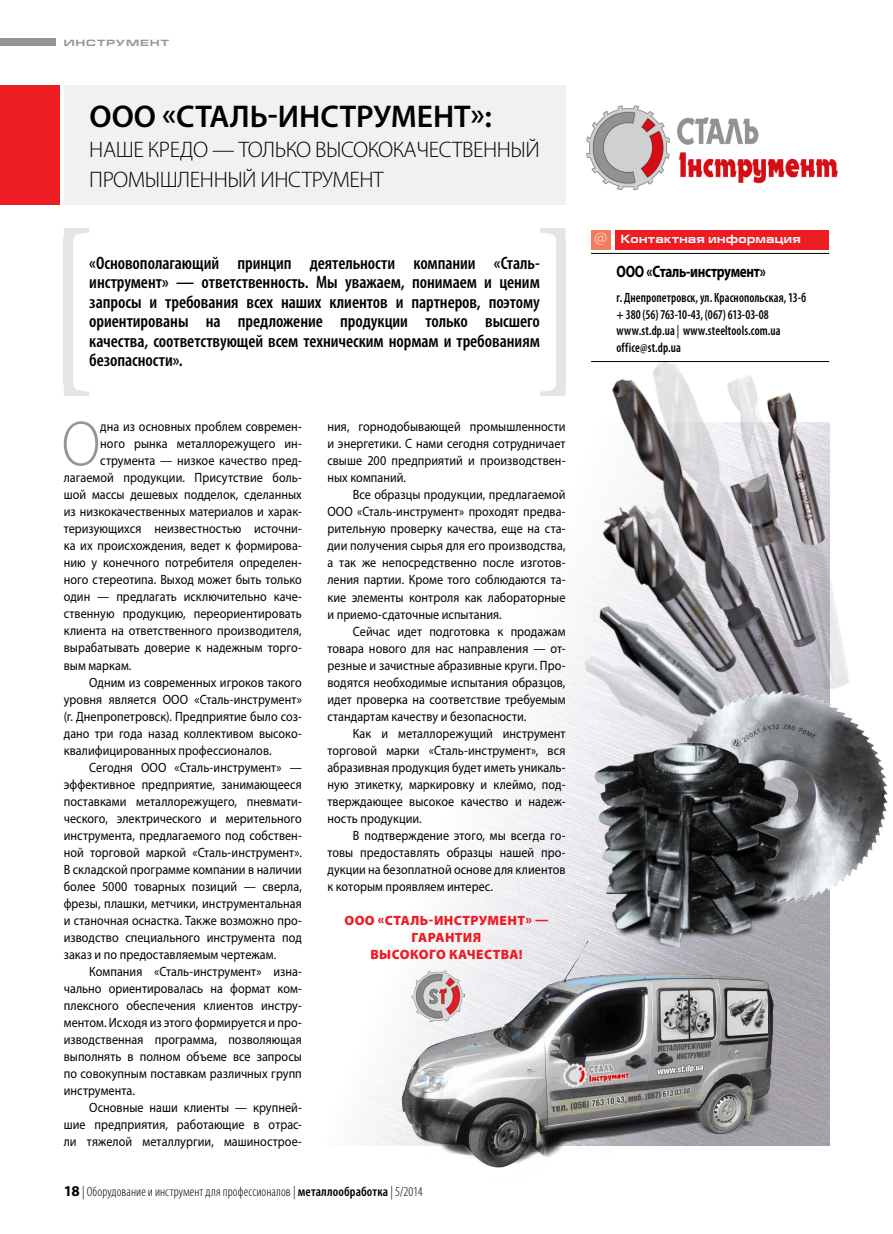
<style>
.page{position:relative;width:893px;height:1234px;background:#fff}
.page>*{position:absolute;margin:0;border:0;box-sizing:border-box;transform-origin:0 0}
.t1{font:300 63.9px "Myriad Pro";color:#939598;scale:.9 1}
.t2{font:600 31.5px "Myriad Pro";color:#000}
.t3{font:300 22.5px/30px "Myriad Pro";letter-spacing:-.02em;color:#000}
.t4{font:600 condensed 18px/19.5px "Myriad Pro";letter-spacing:-.005em;color:#000;text-align:justify}
.t5{font:700 16.5px "Myriad Pro";letter-spacing:-.02em;color:#000;scale:.8 1}
.t6{font:13.5px/17px "Myriad Pro";letter-spacing:.005em;color:#000;text-align:justify;scale:.9 1}
.t7{font:600 condensed 13.5px/16.5px "Myriad Pro";letter-spacing:.01em;color:#000;scale:.9 1}
.t8{font:300 condensed 13.5px "Myriad Pro";letter-spacing:.005em;color:#000}
.t9{font:900 13.5px/17px "Myriad Pro";letter-spacing:.025em;color:#ed1d24;text-align:center}
.t10{font:700 12px "Europe Ext";letter-spacing:.025em;color:#fff;scale:.9 1}
.t11{font:700 9px "Europe Ext";color:#939598;scale:1.2 1}
.s1{font-weight:700;font-stretch:normal;font-size:15px}
.s2{font-weight:600}
.s3{font-weight:400}
</style>
<div class="page">
<img style="left:361px;top:685px;width:468px;height:460px">
<img style="left:553px;top:632px;width:37px;height:176px">
<div style="left:0;top:38px;width:55px;height:7px;background:#939598"></div>
<div style="left:64px;top:85px;width:502px;height:120px;background:#ededee"></div>
<svg style="left:64px;top:228px;width:25px;height:12px"></svg>
<div style="left:64px;top:237px;width:9px;height:147px;background:#e4e5e6"></div>
<svg style="left:64px;top:384px;width:25px;height:12px"></svg>
<svg style="left:540px;top:386px;width:26px;height:10px"></svg>
<div style="left:556px;top:240px;width:10px;height:146px;background:#e4e5e6"></div>
<svg style="left:540px;top:228px;width:26px;height:12px"></svg>
<div style="left:0;top:85px;width:60px;height:120px;background:#ed1d24"></div>
<img style="left:586px;top:105px;width:252px;height:86px">
<div style="left:615px;top:230px;width:214px;height:19px;background:#ed1d24"></div>
<div style="left:591px;top:230px;width:19px;height:19px;background:#f47c5e"></div>
<hr style="left:591px;top:253px;width:238px;height:1px;background:#000">
<svg style="left:595px;top:232px;width:12px;height:13px"></svg>
<img style="left:400px;top:923px;width:418px;height:245px">
<img style="left:402px;top:940px;width:371px;height:227px">
<img style="left:411px;top:970px;width:53px;height:50px">
<img style="left:576px;top:361px;width:273px;height:421px">
<img style="left:566px;top:572px;width:206px;height:194px">
<img style="left:755px;top:387px;width:80px;height:166px">
<img style="left:584px;top:476px;width:166px;height:227px">
<img style="left:712px;top:465px;width:121px;height:188px">
<img style="left:662px;top:682px;width:226px;height:225px">
<img style="left:590px;top:737px;width:200px;height:216px">
<p class="t11" style="left:64px;top:38px;width:89px">инструмент</p>
<h2 class="t2" style="left:90px;top:97px;width:404px">ООО «СТАЛЬ-ИНСТРУМЕНТ»:</h2>
<h3 class="t3" style="left:89px;top:135px;width:452px">НАШЕ КРЕДО — ТОЛЬКО ВЫСОКОКАЧЕСТВЕННЫЙ<br>ПРОМЫШЛЕННЫЙ ИНСТРУМЕНТ</h3>
<p class="t4" style="left:89px;top:253px;width:452px">«Основополагающий принцип деятельности компании «Сталь&shy;инструмент» — ответственность. Мы уважаем, понимаем и ценим запросы и требования всех наших клиентов и партнеров, поэтому ориентированы на предложение продукции только высшего качества, соответствующей всем техническим нормам и требованиям безопасности».</p>
<h1 class="t1" style="left:62px;top:405px;width:44px">О</h1>
<p class="t6" style="left:100px;top:418px;width:226px">дна из основных проблем современ-</p>
<p class="t6" style="left:100px;top:435px;width:226px">ного рынка металлорежущего ин-</p>
<p class="t6" style="left:100px;top:452px;width:226px">струмента — низкое качество пред-</p>
<p class="t6" style="left:64px;top:469px;width:266px">лагаемой продукции. Присутствие боль-</p>
<p class="t6" style="left:64px;top:486px;width:266px">шой массы дешевых подделок, сделанных</p>
<p class="t6" style="left:64px;top:503px;width:266px">из низкокачественных материалов и харак-</p>
<p class="t6" style="left:64px;top:520px;width:266px">теризующихся неизвестностью источни-</p>
<p class="t6" style="left:64px;top:537px;width:266px">ка их происхождения, ведет к формирова-</p>
<p class="t6" style="left:64px;top:554px;width:266px">нию у конечного потребителя определен-</p>
<p class="t6" style="left:64px;top:571px;width:266px">ного стереотипа. Выход может быть только</p>
<p class="t6" style="left:64px;top:588px;width:266px">один — предлагать исключительно каче-</p>
<p class="t6" style="left:64px;top:605px;width:266px">ственную продукцию, переориентировать</p>
<p class="t6" style="left:64px;top:622px;width:266px">клиента на ответственного производителя,</p>
<p class="t6" style="left:64px;top:639px;width:266px">вырабатывать доверие к надежным торго-</p>
<p class="t6" style="left:64px;top:656px;width:77px">вым маркам.</p>
<p class="t6" style="left:89px;top:673px;width:238px">Одним из современных игроков такого</p>
<p class="t6" style="left:64px;top:690px;width:266px">уровня является ООО «Сталь-инструмент»</p>
<p class="t6" style="left:64px;top:707px;width:266px">(г. Днепропетровск). Предприятие было соз-</p>
<p class="t6" style="left:64px;top:724px;width:266px">дано три года назад коллективом высоко-</p>
<p class="t6" style="left:64px;top:741px;width:232px">квалифицированных профессионалов.</p>
<p class="t6" style="left:89px;top:758px;width:238px">Сегодня ООО «Сталь-инструмент» —</p>
<p class="t6" style="left:64px;top:775px;width:266px">эффективное предприятие, занимающееся</p>
<p class="t6" style="left:64px;top:792px;width:266px">поставками металлорежущего, пневмати-</p>
<p class="t6" style="left:64px;top:809px;width:266px">ческого, электрического и мерительного</p>
<p class="t6" style="left:64px;top:826px;width:266px">инструмента, предлагаемого под собствен-</p>
<p class="t6" style="left:64px;top:843px;width:266px">ной торговой маркой «Сталь-инструмент».</p>
<p class="t6" style="left:64px;top:860px;width:266px">В складской программе компании в наличии</p>
<p class="t6" style="left:64px;top:877px;width:266px">более 5000 товарных позиций — сверла,</p>
<p class="t6" style="left:64px;top:894px;width:266px">фрезы, плашки, метчики, инструментальная</p>
<p class="t6" style="left:64px;top:911px;width:266px">и станочная оснастка. Также возможно про-</p>
<p class="t6" style="left:64px;top:928px;width:266px">изводство специального инструмента под</p>
<p class="t6" style="left:64px;top:945px;width:237px">заказ и по предоставляемым чертежам.</p>
<p class="t6" style="left:89px;top:962px;width:238px">Компания «Сталь-инструмент» изна-</p>
<p class="t6" style="left:64px;top:979px;width:266px">чально ориентировалась на формат ком-</p>
<p class="t6" style="left:64px;top:996px;width:266px">плексного обеспечения клиентов инстру-</p>
<p class="t6" style="left:64px;top:1013px;width:266px">ментом. Исходя из этого формируется и про-</p>
<p class="t6" style="left:64px;top:1030px;width:266px">изводственная программа, позволяющая</p>
<p class="t6" style="left:64px;top:1047px;width:266px">выполнять в полном объеме все запросы</p>
<p class="t6" style="left:64px;top:1064px;width:266px">по совокупным поставкам различных групп</p>
<p class="t6" style="left:64px;top:1081px;width:81px">инструмента.</p>
<p class="t6" style="left:89px;top:1098px;width:238px">Основные наши клиенты — крупней-</p>
<p class="t6" style="left:64px;top:1115px;width:266px">шие предприятия, работающие в отрас-</p>
<p class="t6" style="left:64px;top:1132px;width:266px">ли тяжелой металлургии, машинострое-</p>
<p class="t6" style="left:327px;top:418px;width:266px">ния, горнодобывающей промышленности и энергетики. C нами сегодня сотрудничает свыше 200 предприятий и производствен&shy;ных компаний.</p>
<p class="t6" style="left:327px;top:486px;width:266px;text-indent:26px">Все образцы продукции, предлагаемой ООО «Сталь-инструмент» проходят предва&shy;рительную проверку качества, еще на ста&shy;дии получения сырья для его производства, а так же непосредственно после изготов&shy;ления партии. Кроме того соблюдаются та&shy;кие элементы контроля как лабораторные и приемо-сдаточные испытания.</p>
<p class="t6" style="left:327px;top:622px;width:266px;text-indent:26px">Сейчас идет подготовка к продажам товара нового для нас направления — от&shy;резные и зачистные абразивные круги. Про&shy;водятся необходимые испытания образцов, идет проверка на соответствие требуемым стандартам качеству и безопасности.</p>
<p class="t6" style="left:327px;top:724px;width:266px;text-indent:26px">Как и металлорежущий инструмент торговой марки «Сталь-инструмент», вся абразивная продукция будет иметь уникаль&shy;ную этикетку, маркировку и клеймо, под&shy;тверждающее высокое качество и надеж&shy;ность продукции.</p>
<p class="t6" style="left:327px;top:826px;width:266px;text-indent:26px">В подтверждение этого, мы всегда го&shy;товы предоставлять образцы нашей про&shy;дукции на безоплатной основе для клиентов к которым проявляем интерес.</p>
<p class="t9" style="left:344px;top:911px;width:206px">ООО «Сталь-Инструмент» — гарантия<br>высо кого качества!</p>
<p class="t8" style="left:64px;top:1183px;width:360px"><span class="s1">18</span> | Оборудование и инструмент для профессионалов | <span class="s2">металлообработка</span> | 5/2014</p>
<p class="t10" style="left:621px;top:232px;width:201px">Контактная информация</p>
<p class="t5" style="left:617px;top:261px;width:188px">ООО «Сталь-инструмент»</p>
<p class="t7" style="left:617px;top:289px;width:212px">г. Днепропетровск, ул. Краснопольская, 13‑б + 380 (56) 763‑10‑43, (067) 613‑03‑08 www.st.dp.ua <span class="s3">|</span> www.steeltools.com.ua office@st.dp.ua</p>
</div>
